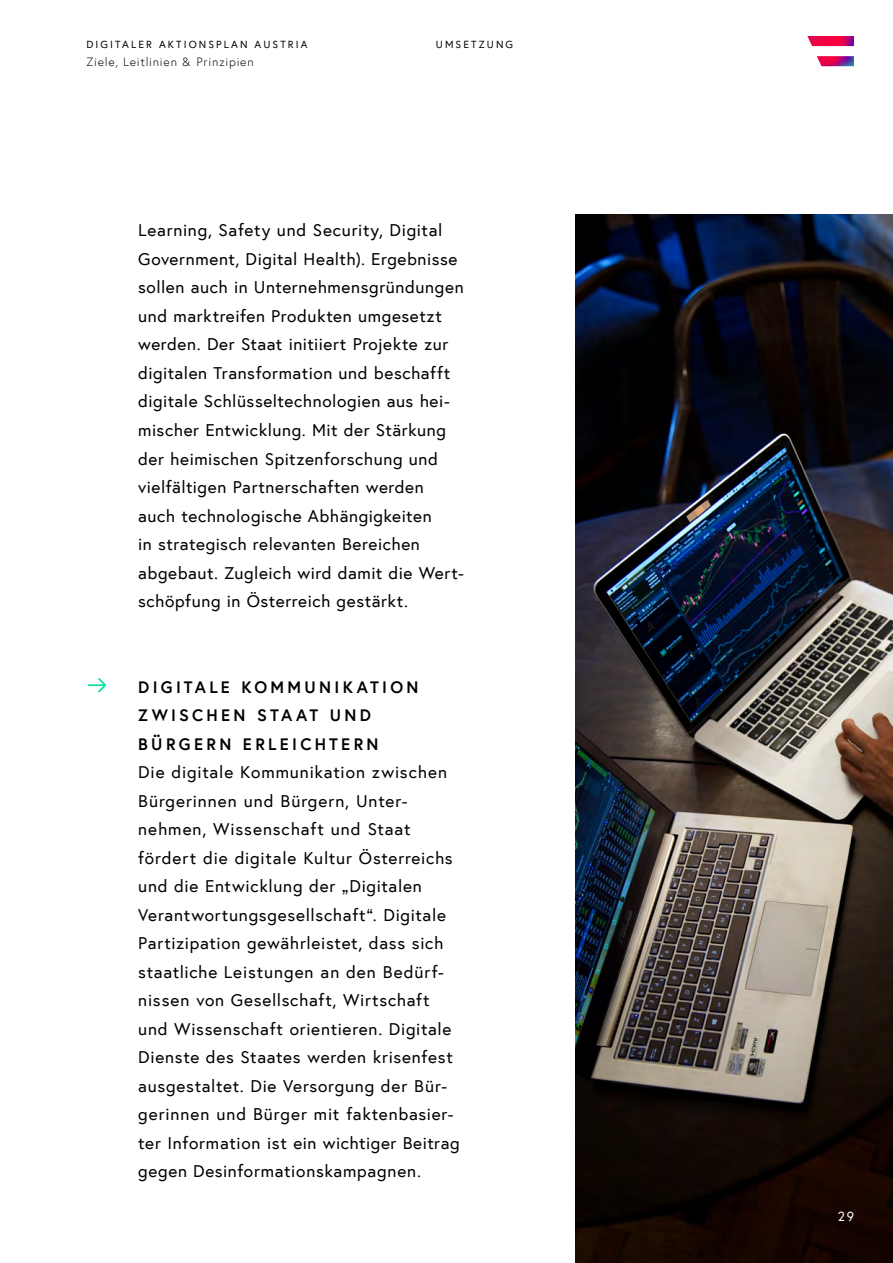
<style>
.page{position:relative;width:893px;height:1263px;background:#fff}
.page>*{position:absolute;margin:0;border:0;box-sizing:border-box;transform-origin:0 0}
.t1{font:17.25px/28.5px "Europa Austria";letter-spacing:.04em;color:#000}
.t2{font:700 16.5px/28.5px "Europa Austria";letter-spacing:.2em;color:#000}
.t3{font:13.5px "Europa Austria";color:#fff}
.t4{font:300 12px "Europa Austria";letter-spacing:.06em;color:#000}
.t5{font:10.5px "Europa Austria";letter-spacing:.2em;color:#000}
</style>
<div class="page">
<img style="left:807px;top:36px;width:47px;height:30px">
<svg style="left:88px;top:678px;width:19px;height:14px"></svg>
<img style="left:576px;top:214px;width:317px;height:1049px">
<p class="t5" style="left:86px;top:37px;width:223px">DIGITALER AKTIONSPLAN AUSTRIA</p>
<p class="t4" style="left:86px;top:54px;width:169px">Ziele, Leitlinien &amp; Prinzipien</p>
<p class="t5" style="left:436px;top:38px;width:79px">UMSETZUNG</p>
<p class="t1" style="left:138px;top:216px;width:327px">Learning, Safety und Security, Digital Government, Digital Health). Ergebnisse sollen auch in Unternehmensgründungen und marktreifen Produkten umgesetzt werden. Der Staat initiiert Projekte zur digitalen Transformation und beschafft digitale Schlüsseltechnologien aus hei&shy;mischer Entwicklung. Mit der Stärkung der heimischen Spitzenforschung und vielfältigen Partnerschaften werden auch technologische Abhängigkeiten<br>in strategisch relevanten Bereichen abgebaut. Zugleich wird damit die Wert&shy;schöpfung in Österreich gestärkt.</p>
<p class="t2" style="left:138px;top:672px;width:282px">DIGITALE KOMMUNIKATION<br>ZWISCHEN STAAT UND</p>
<p class="t2" style="left:138px;top:729px;width:242px">BÜRGERN ERLEICHTERN</p>
<p class="t1" style="left:138px;top:757px;width:323px">Die digitale Kommunikation zwischen Bürgerinnen und Bürgern, Unter&shy;nehmen, Wissenschaft und Staat fördert die digitale Kultur Österreichs und die Entwicklung der „Digitalen Verantwortungsgesellschaft“. Digitale Partizipation gewährleistet, dass sich staatliche Leistungen an den Bedürf&shy;nissen von Gesellschaft, Wirtschaft und Wissenschaft orientieren. Digitale Dienste des Staates werden krisenfest ausgestaltet. Die Versorgung der Bür&shy;gerinnen und Bürger mit faktenbasier&shy;ter Information ist ein wichtiger Beitrag gegen Desinformationskampagnen.</p>
<p class="t3" style="left:838px;top:1207px;width:18px">29</p>
</div>
